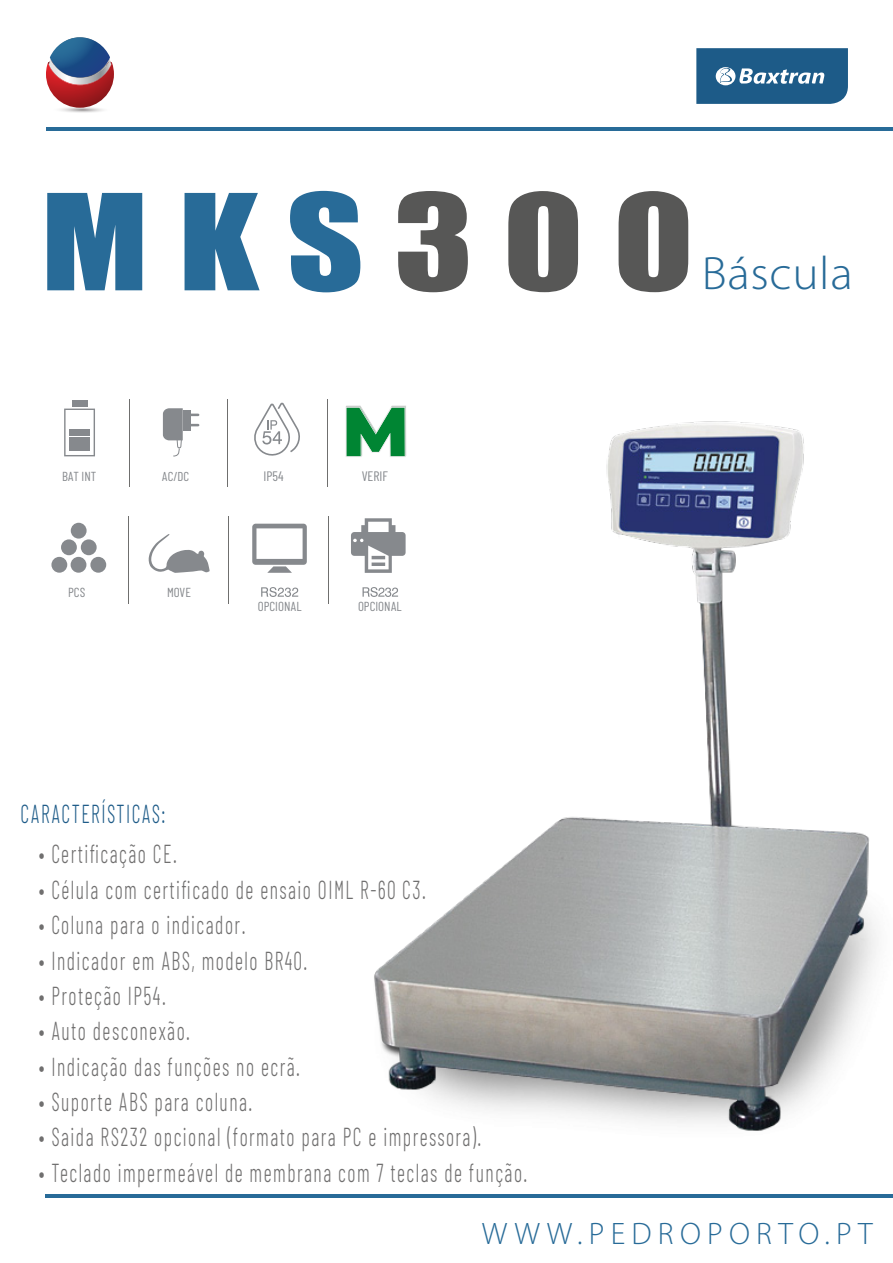
<style>
.page{position:relative;width:893px;height:1263px;background:#fff}
.page>*{position:absolute;margin:0;border:0;box-sizing:border-box;transform-origin:0 0}
.t1{font:123.15px "Impact";letter-spacing:.2em;color:#286b98;scale:1.22 1}
.t2{font:300 46.95px "Myriad Pro";letter-spacing:.015em;color:#286b98;scale:1.05 1}
.t3{font:300 31.2px "Myriad Pro";letter-spacing:.2em;color:#286b98}
.t4{font:300 25.95px "Barlow Condensed";letter-spacing:.075em;color:#706f6f;scale:.76 1}
.t5{font:300 25.95px "Barlow Condensed";letter-spacing:.075em;color:#1d5b88;scale:.76 1}
.t6{font:13.65px "Barlow Condensed";color:#86898d}
.t7{font:13.05px "Barlow Condensed";color:#86898d}
.t8{font:12.9px "Barlow Condensed";color:#86898d}
.s1{color:#575756}
</style>
<div class="page">
<svg style="left:41px;top:70px;width:78px;height:79px"></svg>
<svg style="left:46px;top:37px;width:68px;height:71px"></svg>
<hr style="left:46px;top:128px;width:847px;height:3px;background:#286b98">
<hr style="left:45px;top:1194px;width:848px;height:3px;background:#286b98">
<svg style="left:696px;top:48px;width:152px;height:56px;background:#376d95"></svg>
<div style="left:64px;top:409px;width:31px;height:47px;border:1px solid #86898d"></div>
<div style="left:69px;top:430px;width:21px;height:6px;background:#86898d"></div>
<div style="left:69px;top:437px;width:21px;height:6px;background:#86898d"></div>
<div style="left:69px;top:444px;width:21px;height:7px;background:#86898d"></div>
<div style="left:72px;top:400px;width:15px;height:7px;background:#86898d"></div>
<hr style="left:129px;top:399px;width:1px;height:87px;background:#6f6f6e">
<svg style="left:191px;top:424px;width:8px;height:2px"></svg>
<svg style="left:191px;top:414px;width:8px;height:2px"></svg>
<div style="left:183px;top:410px;width:8px;height:21px;background:#86898d"></div>
<svg style="left:163px;top:408px;width:20px;height:49px"></svg>
<hr style="left:227px;top:399px;width:1px;height:87px;background:#6f6f6e">
<div style="left:71px;top:523px;width:16px;height:16px;background:#86898d;border-radius:50%"></div>
<div style="left:61px;top:539px;width:16px;height:16px;background:#86898d;border-radius:50%"></div>
<div style="left:81px;top:539px;width:16px;height:16px;background:#86898d;border-radius:50%"></div>
<div style="left:71px;top:557px;width:15px;height:16px;background:#86898d;border-radius:50%"></div>
<div style="left:51px;top:557px;width:16px;height:16px;background:#86898d;border-radius:50%"></div>
<div style="left:90px;top:557px;width:16px;height:16px;background:#86898d;border-radius:50%"></div>
<hr style="left:128px;top:516px;width:1px;height:87px;background:#6f6f6e">
<svg style="left:149px;top:534px;width:61px;height:39px"></svg>
<hr style="left:228px;top:516px;width:1px;height:87px;background:#6f6f6e">
<svg style="left:252px;top:524px;width:2px;height:41px"></svg>
<img style="left:254px;top:399px;width:639px;height:799px">
<h1 class="t1" style="left:41px;top:146px;width:536px">MKS<span class="s1">300</span></h1>
<h2 class="t2" style="left:702px;top:245px;width:145px">Báscula</h2>
<p class="t7" style="left:62px;top:468px;width:36px">BAT INT</p>
<p class="t8" style="left:162px;top:468px;width:29px">AC/DC</p>
<p class="t6" style="left:263px;top:468px;width:22px">IP54</p>
<p class="t6" style="left:362px;top:468px;width:28px">VERIF</p>
<p class="t7" style="left:68px;top:584px;width:19px">PCS</p>
<p class="t7" style="left:167px;top:584px;width:25px">MOVE</p>
<p class="t7" style="left:258px;top:598px;width:45px">OPCIONAL</p>
<p class="t7" style="left:358px;top:598px;width:45px">OPCIONAL</p>
<p class="t5" style="left:21px;top:798px;width:192px">CARACTERÍSTICAS:</p>
<p class="t4" style="left:39px;top:838px;width:183px">• Certificação CE.</p>
<p class="t4" style="left:39px;top:873px;width:511px">• Célula com certificado de ensaio OIML R-60 C3.</p>
<p class="t4" style="left:39px;top:909px;width:274px">• Coluna para o indicador.</p>
<p class="t4" style="left:39px;top:944px;width:355px">• Indicador em ABS, modelo BR40.</p>
<p class="t4" style="left:39px;top:979px;width:169px">• Proteção IP54.</p>
<p class="t4" style="left:39px;top:1015px;width:200px">• Auto desconexão.</p>
<p class="t4" style="left:39px;top:1050px;width:345px">• Indicação das funções no ecrã.</p>
<p class="t4" style="left:39px;top:1085px;width:282px">• Suporte ABS para coluna.</p>
<p class="t4" style="left:39px;top:1121px;width:584px">• Saida RS232 opcional (formato para PC e impressora).</p>
<p class="t4" style="left:39px;top:1156px;width:644px">• Teclado impermeável de membrana com 7 teclas de função.</p>
<p class="t3" style="left:482px;top:1214px;width:392px">WWW.PEDROPORTO.PT</p>
</div>
